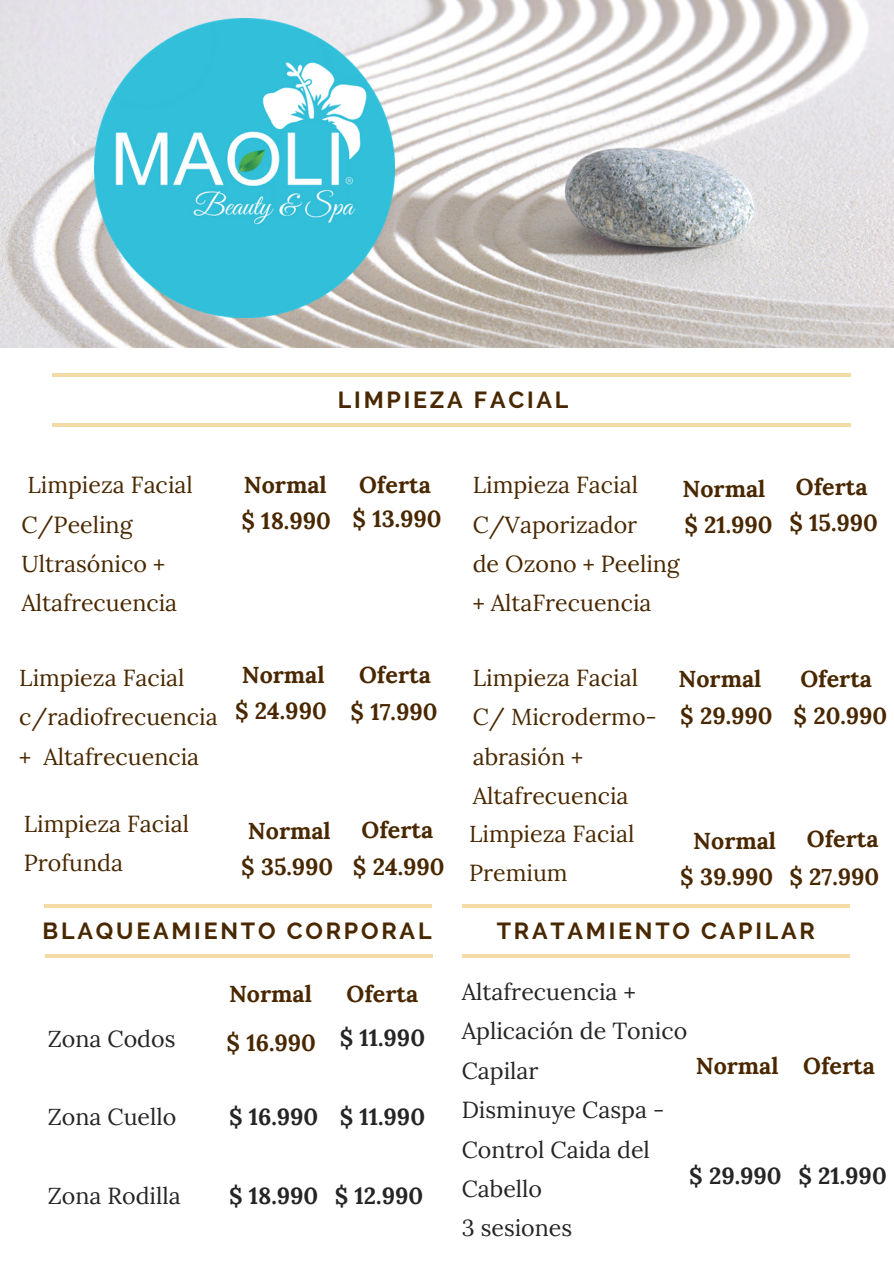
<style>
.page{position:relative;width:894px;height:1264px;background:#fff}
.page>*{position:absolute;margin:0;border:0;box-sizing:border-box;transform-origin:0 0}
.t1{font:23.25px/39.5px "Lora";color:#492801}
.t2{font:700 23.25px "Lora";color:#492801}
.t3{font:23.25px/39.5px "Lora";color:#252525}
.t4{font:700 23.25px "Raleway";letter-spacing:.12em;color:#492801}
.t5{font:700 23.25px "Lora";color:#252525}
</style>
<div class="page">
<img style="left:0;top:0;width:893px;height:348px">
<hr style="left:52px;top:373px;width:798px;height:4px;background:#f4dba5">
<hr style="left:52px;top:423px;width:798px;height:4px;background:#f4dba5">
<hr style="left:44px;top:904px;width:388px;height:3px;background:#f4dba5">
<hr style="left:45px;top:954px;width:387px;height:3px;background:#f4dba5">
<img style="left:94px;top:18px;width:300px;height:300px">
<hr style="left:462px;top:904px;width:387px;height:3px;background:#f4dba5">
<hr style="left:462px;top:954px;width:387px;height:3px;background:#f4dba5">
<p class="t4" style="left:338px;top:386px;width:232px">LIMPIEZA FACIAL</p>
<p class="t1" style="left:21px;top:465px;width:173px">Limpieza Facial<br>C/Peeling</p>
<p class="t1" style="left:21px;top:544px;width:157px">Ultrasónico +<br>Altafrecuencia</p>
<p class="t2" style="left:244px;top:470px;width:84px">Normal</p>
<p class="t2" style="left:359px;top:470px;width:73px">Oferta</p>
<p class="t2" style="left:682px;top:473px;width:84px">Normal</p>
<p class="t2" style="left:795px;top:471px;width:73px">Oferta</p>
<p class="t2" style="left:241px;top:506px;width:91px">$ 18.990</p>
<p class="t2" style="left:684px;top:510px;width:90px">$ 21.990</p>
<p class="t1" style="left:472px;top:465px;width:167px">Limpieza Facial<br>C/Vaporizador</p>
<p class="t1" style="left:472px;top:544px;width:208px">de Ozono + Peeling + AltaFrecuencia</p>
<p class="t2" style="left:352px;top:503px;width:90px">$ 13.990</p>
<p class="t2" style="left:789px;top:507px;width:90px">$ 15.990</p>
<p class="t1" style="left:19px;top:657px;width:200px">Limpieza Facial c/radiofrecuencia</p>
<p class="t1" style="left:19px;top:736px;width:181px">+ Altafrecuencia</p>
<p class="t2" style="left:242px;top:660px;width:84px">Normal</p>
<p class="t2" style="left:235px;top:696px;width:93px">$ 24.990</p>
<p class="t1" style="left:24px;top:803px;width:167px">Limpieza Facial</p>
<p class="t1" style="left:24px;top:843px;width:101px">Profunda</p>
<p class="t2" style="left:248px;top:815px;width:84px">Normal</p>
<p class="t2" style="left:241px;top:851px;width:94px">$ 35.990</p>
<p class="t2" style="left:359px;top:660px;width:73px">Oferta</p>
<p class="t2" style="left:678px;top:664px;width:84px">Normal</p>
<p class="t2" style="left:680px;top:700px;width:94px">$ 29.990</p>
<p class="t1" style="left:472px;top:657px;width:167px">Limpieza Facial</p>
<p class="t1" style="left:472px;top:697px;width:186px">C/ Microdermo-</p>
<p class="t1" style="left:472px;top:736px;width:157px">abrasión +<br>Altafrecuencia</p>
<p class="t2" style="left:350px;top:696px;width:88px">$ 17.990</p>
<p class="t2" style="left:800px;top:664px;width:73px">Oferta</p>
<p class="t2" style="left:793px;top:700px;width:95px">$ 20.990</p>
<p class="t2" style="left:361px;top:814px;width:73px">Oferta</p>
<p class="t2" style="left:353px;top:851px;width:93px">$ 24.990</p>
<p class="t1" style="left:469px;top:813px;width:167px">Limpieza Facial</p>
<p class="t1" style="left:469px;top:852px;width:100px">Premium</p>
<p class="t2" style="left:693px;top:825px;width:84px">Normal</p>
<p class="t2" style="left:806px;top:824px;width:73px">Oferta</p>
<p class="t2" style="left:680px;top:861px;width:94px">$ 39.990</p>
<p class="t2" style="left:789px;top:861px;width:91px">$ 27.990</p>
<p class="t4" style="left:43px;top:916px;width:390px">BLAQUEAMIENTO CORPORAL</p>
<p class="t2" style="left:346px;top:978px;width:73px">Oferta</p>
<p class="t2" style="left:229px;top:978px;width:84px">Normal</p>
<p class="t2" style="left:226px;top:1027px;width:91px">$ 16.990</p>
<p class="t3" style="left:48px;top:1018px;width:129px">Zona Codos</p>
<p class="t5" style="left:339px;top:1023px;width:87px">$ 11.990</p>
<p class="t3" style="left:48px;top:1096px;width:130px">Zona Cuello</p>
<p class="t5" style="left:339px;top:1101px;width:87px">$ 11.990</p>
<p class="t5" style="left:229px;top:1101px;width:91px">$ 16.990</p>
<p class="t3" style="left:48px;top:1175px;width:134px">Zona Rodilla</p>
<p class="t5" style="left:334px;top:1180px;width:90px">$ 12.990</p>
<p class="t5" style="left:229px;top:1180px;width:91px">$ 18.990</p>
<p class="t4" style="left:496px;top:916px;width:320px">TRATAMIENTO CAPILAR</p>
<p class="t3" style="left:461px;top:971px;width:227px">Altafrecuencia +<br>Aplicación de Tonico<br>Capilar</p>
<p class="t3" style="left:461px;top:1089px;width:204px">Disminuye Caspa -<br>Control Caida del<br>Cabello</p>
<p class="t3" style="left:461px;top:1208px;width:112px">3 sesiones</p>
<p class="t2" style="left:695px;top:1050px;width:84px">Normal</p>
<p class="t2" style="left:803px;top:1050px;width:73px">Oferta</p>
<p class="t5" style="left:689px;top:1160px;width:94px">$ 29.990</p>
<p class="t5" style="left:798px;top:1160px;width:90px">$ 21.990</p>
</div>
